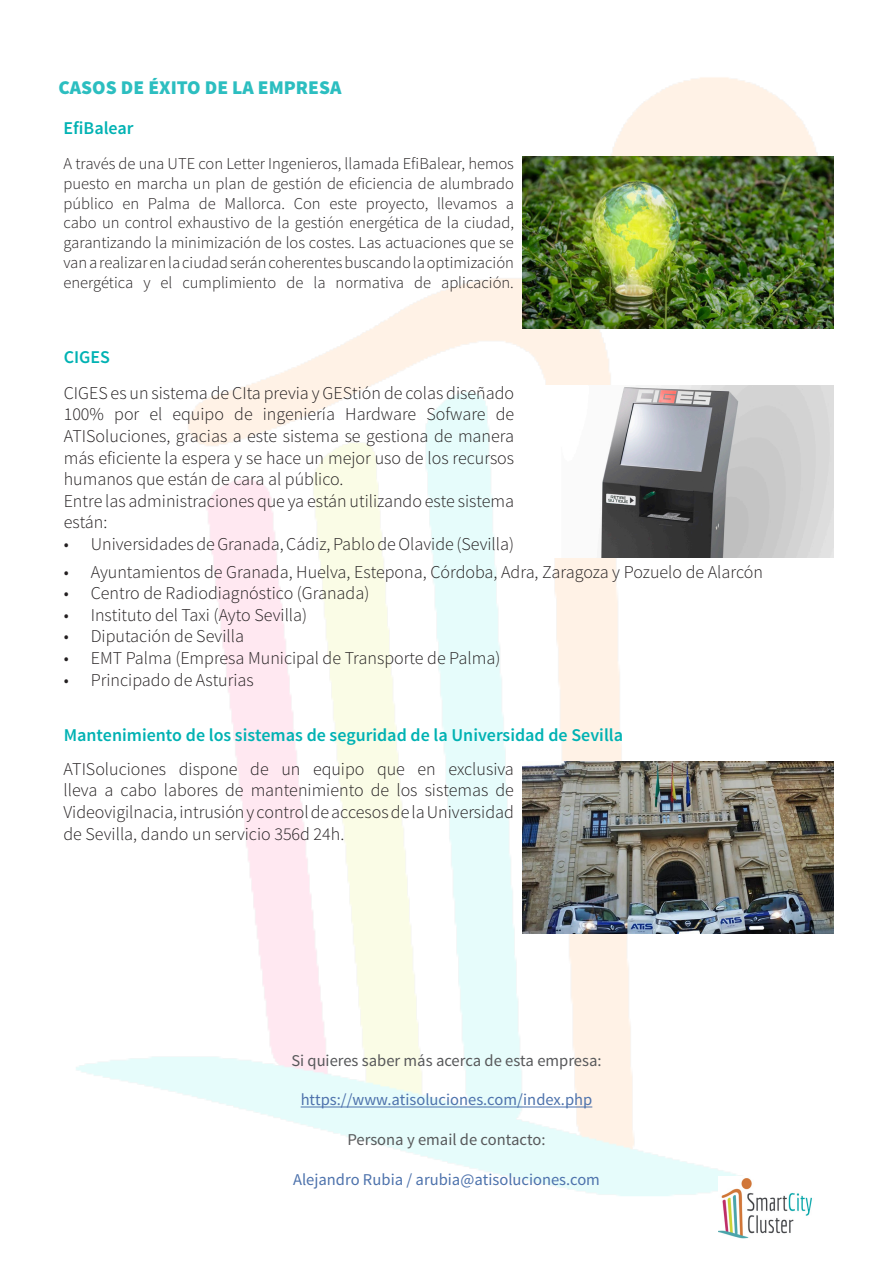
<style>
.page{position:relative;width:893px;height:1263px;background:#fff}
.page>*{position:absolute;margin:0;border:0;box-sizing:border-box;transform-origin:0 0}
.t1{font:900 19.5px "Source Sans Pro";color:#2cbec0}
.t2{font:300 18px/21.6px "Source Sans Pro";color:#231f20;text-align:justify}
.t3{font:600 18px "Source Sans Pro";color:#00b2b3}
.t4{font:300 16.5px/19.8px "Source Sans Pro";color:#231f20;text-align:justify}
.t5{font:16.5px "Source Sans Pro";color:#4d72ac}
.t6{font:16.5px "Source Sans Pro";color:#57585a}
</style>
<div class="page">
<img style="left:76px;top:77px;width:758px;height:1119px">
<hr style="left:301px;top:1106px;width:291px;height:1px;background:#4d72ac">
<img style="left:718px;top:1176px;width:116px;height:63px">
<img style="left:522px;top:157px;width:312px;height:172px">
<img style="left:522px;top:385px;width:311px;height:172px">
<img style="left:523px;top:761px;width:311px;height:172px">
<p class="t1" style="left:58px;top:75px;width:284px">CASOS DE ÉXITO DE LA EMPRESA</p>
<p class="t3" style="left:63px;top:117px;width:72px">EfiBalear</p>
<p class="t4" style="left:63px;top:154px;width:452px">A través de una UTE con Letter Ingenieros, llamada EfiBalear, hemos puesto en marcha un plan de gestión de eficiencia de alumbrado público en Palma de Mallorca. Con este proyecto, llevamos a cabo un control exhaustivo de la gestión energética de la ciudad,</p>
<p class="t4" style="left:63px;top:233px;width:452px">garantizando la minimización de los costes. Las actuaciones que se van a realizar en la ciudad serán coherentes buscando la optimización energética y el cumplimiento de la normativa de aplicación.</p>
<p class="t3" style="left:64px;top:346px;width:48px">CIGES</p>
<p class="t2" style="left:64px;top:382px;width:452px">CIGES es un sistema de CIta previa y GEStión de colas diseñado 100% por el equipo de ingeniería Hardware Sofware de ATISoluciones, gracias a este sistema se gestiona de manera más eficiente la espera y se hace un mejor uso de los recursos humanos que están de cara al público.</p>
<p class="t2" style="left:64px;top:490px;width:452px">Entre las administraciones que ya están utilizando este sistema están:</p>
<p class="t2" style="left:64px;top:533px;width:452px">• Universidades de Granada, Cádiz, Pablo de Olavide (Sevilla)</p>
<p class="t2" style="left:64px;top:561px;width:701px">• Ayuntamientos de Granada, Huelva, Estepona, Córdoba, Adra, Zaragoza y Pozuelo de Alarcón</p>
<p class="t2" style="left:64px;top:582px;width:307px">• Centro de Radiodiagnóstico (Granada)</p>
<p class="t2" style="left:64px;top:604px;width:245px">• Instituto del Taxi (Ayto Sevilla)</p>
<p class="t2" style="left:64px;top:626px;width:182px">• Diputación de Sevilla</p>
<p class="t2" style="left:64px;top:647px;width:438px">• EMT Palma (Empresa Municipal de Transporte de Palma)</p>
<p class="t2" style="left:64px;top:669px;width:192px">• Principado de Asturias</p>
<p class="t3" style="left:64px;top:723px;width:561px">Mantenimiento de los sistemas de seguridad de la Universidad de Sevilla</p>
<p class="t2" style="left:63px;top:758px;width:452px">ATISoluciones dispone de un equipo que en exclusiva lleva a cabo labores de mantenimiento de los sistemas de Videovigilnacia, intrusión y control de accesos de la Universidad de Sevilla, dando un servicio 356d 24h.</p>
<p class="t6" style="left:291px;top:1050px;width:312px">Si quieres saber más acerca de esta empresa:</p>
<p class="t5" style="left:301px;top:1089px;width:293px">https://www.atisoluciones.com/index.php</p>
<p class="t6" style="left:347px;top:1129px;width:199px">Persona y email de contacto:</p>
<p class="t5" style="left:293px;top:1169px;width:308px">Alejandro Rubia / arubia@atisoluciones.com</p>
</div>
